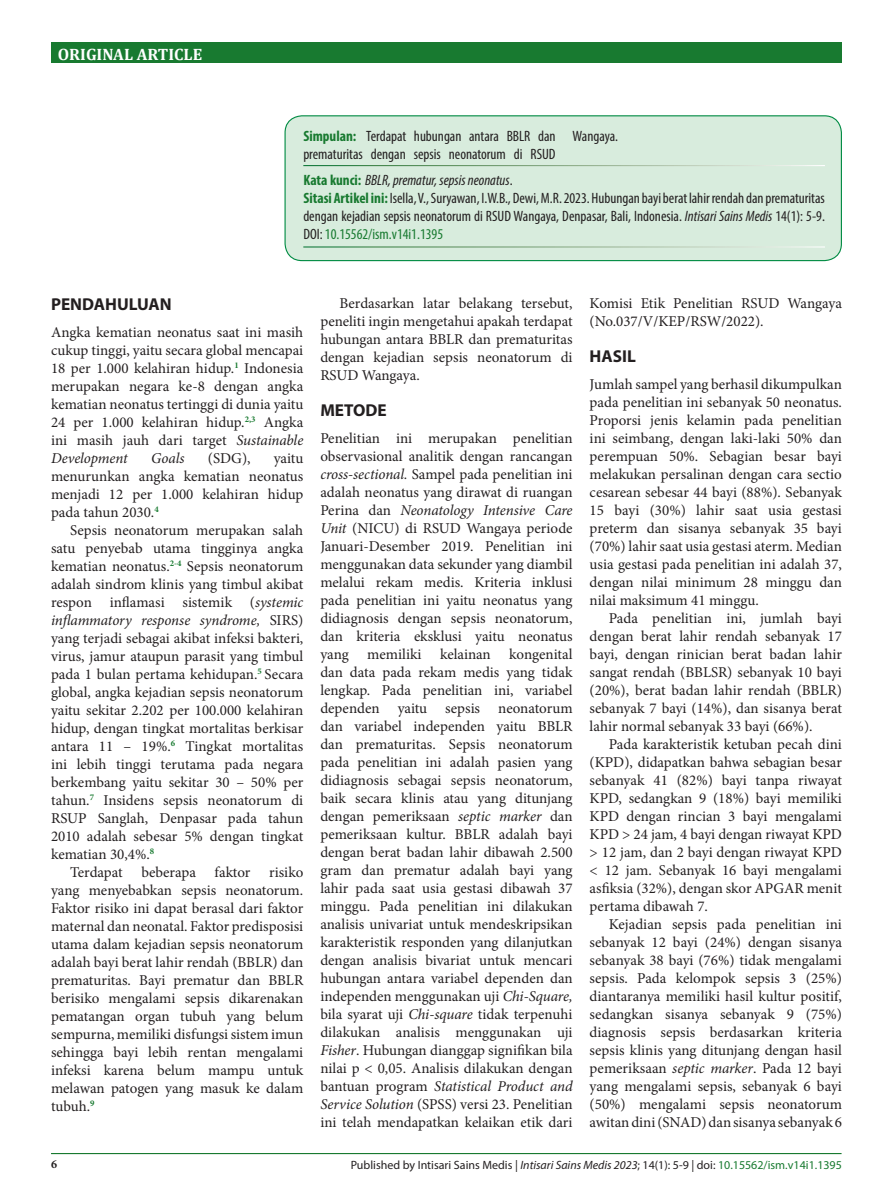
<style>
.page{position:relative;width:893px;height:1191px;background:#fff}
.page>*{position:absolute;margin:0;border:0;box-sizing:border-box;transform-origin:0 0}
.List_Paragraph{font:700 17.25px "Myriad Pro";color:#231f20}
.t1{font:700 16.5px "Cambria";color:#fff}
.List_Paragraph-2{font:15px/18px "Minion Pro";color:#231f20;text-align:justify}
.t2{font:condensed 15px/18px "Myriad Pro";color:#231f20;text-align:justify}
.t3{font:italic condensed 15px "Myriad Pro";color:#231f20}
.t4{font:italic 15px "Minion Pro";color:#231f20}
.judul{font:12px "Myriad Pro";color:#231f20}
.judul-2{font:700 12px "Minion Pro";color:#231f20}
.s1{font-weight:700;color:#187a30}
.s2{font-weight:700;font-style:normal;color:#187a30}
.s3{font-style:normal}
.s4{font-style:italic}
.s5{color:#187a30}
</style>
<div class="page">
<div style="left:51px;top:43px;width:790px;height:20px;background:#187a30"></div>
<hr style="left:51px;top:1153px;width:790px;height:1px;background:#187a30">
<div style="left:285px;top:116px;width:556px;height:145px;background:#d8ecdd;border-radius:17px"></div>
<div style="left:284px;top:115px;width:558px;height:146px;border:1px solid #008b43;border-radius:17px"></div>
<hr style="left:303px;top:246px;width:522px;height:1px;background:#fff">
<hr style="left:303px;top:165px;width:522px;height:1px;background:#fff">
<p class="t1" style="left:58px;top:43px;width:146px">ORIGINAL ARTICLE</p>
<p class="t2" style="left:303px;top:127px;width:254px"><span class="s1">Simpulan:</span> Terdapat hubungan antara BBLR dan prematuritas dengan sepsis neonatorum di RSUD</p>
<p class="t2" style="left:573px;top:127px;width:47px">Wangaya.</p>
<p class="t3" style="left:303px;top:171px;width:211px"><span class="s2">Kata kunci:</span> BBLR, prematur, sepsis neonatus<span class="s3">.</span></p>
<p class="t2" style="left:303px;top:189px;width:523px"><span class="s1">Sitasi Artikel ini:</span> Isella, V., Suryawan, I.W.B., Dewi, M.R. 2023. Hubungan bayi berat lahir rendah dan prematuritas dengan kejadian sepsis neonatorum di RSUD Wangaya, Denpasar, Bali, Indonesia. <span class="s4">Intisari Sains Medis</span> 14(1): 5-9.<br>DOI: <span class="s5">10.15562/ism.v14i1.1395</span></p>
<p class="List_Paragraph" style="left:51px;top:293px;width:122px">PENDAHULUAN</p>
<p class="List_Paragraph-2" style="left:51px;top:323px;width:254px">Angka kematian neonatus saat ini masih cukup tinggi, yaitu secara global mencapai 18 per 1.000 kelahiran hidup.<sup>1</sup> Indonesia merupakan negara ke-8 dengan angka kematian neonatus tertinggi di dunia yaitu 24 per 1.000 kelahiran hidup.<sup>2,3</sup> Angka ini masih jauh dari target <span class="s4">Sustainable Development</span></p>
<p class="t4" style="left:151px;top:448px;width:35px">Goals</p>
<p class="List_Paragraph-2" style="left:208px;top:449px;width:44px">(SDG),</p>
<p class="List_Paragraph-2" style="left:51px;top:449px;width:254px;text-indent:223px">yaitu menurunkan angka kematian neonatus menjadi 12 per 1.000 kelahiran hidup pada tahun 2030.<sup>4</sup></p>
<p class="List_Paragraph-2" style="left:51px;top:521px;width:254px;text-indent:19px">Sepsis neonatorum merupakan salah satu penyebab utama tingginya angka kematian neonatus.<sup>2-4</sup> Sepsis neonatorum adalah sindrom klinis yang timbul akibat respon inflamasi sistemik (<span class="s4">systemic inflammatory response syndrome,</span> SIRS) yang terjadi sebagai akibat infeksi bakteri, virus, jamur ataupun parasit yang timbul pada 1 bulan pertama kehidupan.<sup>5</sup> Secara global, angka kejadian sepsis neonatorum yaitu sekitar 2.202 per 100.000 kelahiran hidup, dengan tingkat mortalitas berkisar antara 11 – 19%.<sup>6</sup> Tingkat mortalitas ini lebih tinggi terutama pada negara berkembang yaitu sekitar 30 – 50% per tahun.<sup>7</sup> Insidens sepsis neonatorum di RSUP Sanglah, Denpasar pada tahun 2010 adalah sebesar 5% dengan tingkat kematian 30,4%.<sup>8</sup></p>
<p class="List_Paragraph-2" style="left:51px;top:863px;width:254px;text-indent:19px">Terdapat beberapa faktor risiko yang menyebabkan sepsis neonatorum.<br>Faktor risiko ini dapat berasal dari faktor maternal dan neonatal. Faktor predisposisi utama dalam kejadian sepsis neonatorum adalah bayi berat lahir rendah (BBLR) dan prematuritas. Bayi prematur dan BBLR berisiko mengalami sepsis dikarenakan pematangan organ tubuh yang belum sempurna, memiliki disfungsi sistem imun sehingga bayi lebih rentan mengalami infeksi karena belum mampu untuk melawan patogen yang masuk ke dalam tubuh.<sup>9</sup></p>
<p class="List_Paragraph-2" style="left:320px;top:294px;width:254px;text-indent:19px">Berdasarkan latar belakang tersebut, peneliti ingin mengetahui apakah terdapat hubungan antara BBLR dan prematuritas dengan kejadian sepsis neonatorum di RSUD Wangaya.</p>
<p class="List_Paragraph" style="left:320px;top:399px;width:68px">METODE</p>
<p class="List_Paragraph-2" style="left:320px;top:429px;width:254px">Penelitian ini merupakan penelitian observasional analitik dengan rancangan <span class="s4">cross-sectional.</span> Sampel pada penelitian ini adalah neonatus yang dirawat di ruangan Perina dan <span class="s4">Neonatology Intensive Care Unit</span> (NICU) di RSUD Wangaya periode Januari-Desember 2019. Penelitian ini menggunakan data sekunder yang diambil melalui rekam medis. Kriteria inklusi pada penelitian ini yaitu neonatus yang didiagnosis dengan sepsis neonatorum, dan kriteria eksklusi yaitu neonatus yang memiliki kelainan kongenital dan data pada rekam medis yang tidak lengkap. Pada penelitian ini, variabel dependen yaitu sepsis neonatorum dan variabel independen yaitu BBLR dan prematuritas. Sepsis neonatorum pada penelitian ini adalah pasien yang didiagnosis sebagai sepsis neonatorum, baik secara klinis atau yang ditunjang dengan pemeriksaan <span class="s4">septic marker</span> dan pemeriksaan kultur. BBLR adalah bayi dengan berat badan lahir dibawah 2.500 gram dan prematur adalah bayi yang lahir pada saat usia gestasi dibawah 37 minggu. Pada penelitian ini dilakukan analisis univariat untuk mendeskripsikan karakteristik responden yang dilanjutkan dengan analisis bivariat untuk mencari hubungan antara variabel dependen dan independen menggunakan uji <span class="s4">Chi-Square, </span>bila syarat uji <span class="s4">Chi-square</span> tidak terpenuhi dilakukan analisis menggunakan uji <span class="s4">Fisher</span>. Hubungan dianggap signifikan bila nilai p &lt; 0,05. Analisis dilakukan dengan bantuan program <span class="s4">Statistical Product and Service Solution</span> (SPSS) versi 23. Penelitian ini telah mendapatkan kelaikan etik dari</p>
<p class="List_Paragraph-2" style="left:590px;top:294px;width:254px">Komisi Etik Penelitian RSUD Wangaya (No.037/V/KEP/RSW/2022).</p>
<p class="List_Paragraph" style="left:590px;top:345px;width:48px">HASIL</p>
<p class="List_Paragraph-2" style="left:590px;top:375px;width:254px">Jumlah sampel yang berhasil dikumpulkan pada penelitian ini sebanyak 50 neonatus.<br>Proporsi jenis kelamin pada penelitian ini seimbang, dengan laki-laki 50% dan perempuan 50%. Sebagian besar bayi melakukan persalinan dengan cara sectio cesarean sebesar 44 bayi (88%). Sebanyak 15 bayi (30%) lahir saat usia gestasi preterm dan sisanya sebanyak 35 bayi (70%) lahir saat usia gestasi aterm. Median usia gestasi pada penelitian ini adalah 37, dengan nilai minimum 28 minggu dan nilai maksimum 41 minggu.</p>
<p class="List_Paragraph-2" style="left:590px;top:609px;width:254px;text-indent:19px">Pada penelitian ini, jumlah bayi dengan berat lahir rendah sebanyak 17 bayi, dengan rinician berat badan lahir sangat rendah (BBLSR) sebanyak 10 bayi (20%), berat badan lahir rendah (BBLR) sebanyak 7 bayi (14%), dan sisanya berat lahir normal sebanyak 33 bayi (66%).</p>
<p class="List_Paragraph-2" style="left:590px;top:735px;width:254px;text-indent:19px">Pada karakteristik ketuban pecah dini (KPD), didapatkan bahwa sebagian besar sebanyak 41 (82%) bayi tanpa riwayat KPD, sedangkan 9 (18%) bayi memiliki KPD dengan rincian 3 bayi mengalami KPD &gt; 24 jam, 4 bayi dengan riwayat KPD &gt; 12 jam, dan 2 bayi dengan riwayat KPD &lt; 12 jam. Sebanyak 16 bayi mengalami asfiksia (32%), dengan skor APGAR menit pertama dibawah 7.</p>
<p class="List_Paragraph-2" style="left:590px;top:915px;width:254px;text-indent:19px">Kejadian sepsis pada penelitian ini sebanyak 12 bayi (24%) dengan sisanya sebanyak 38 bayi (76%) tidak mengalami sepsis. Pada kelompok sepsis 3 (25%) diantaranya memiliki hasil kultur positif, sedangkan sisanya sebanyak 9 (75%) diagnosis sepsis berdasarkan kriteria sepsis klinis yang ditunjang dengan hasil pemeriksaan <span class="s4">septic marker</span>. Pada 12 bayi yang mengalami sepsis, sebanyak 6 bayi (50%) mengalami sepsis neonatorum awitan dini (SNAD) dan sisanya sebanyak 6</p>
<p class="judul-2" style="left:51px;top:1156px;width:7px">6</p>
<p class="judul" style="left:351px;top:1157px;width:493px">Published by Intisari Sains Medis | <span class="s4">Intisari Sains Medis 2023</span>; 14(1): 5-9 | doi: <span class="s5">10.15562/ism.v14i1.1395</span></p>
</div>
